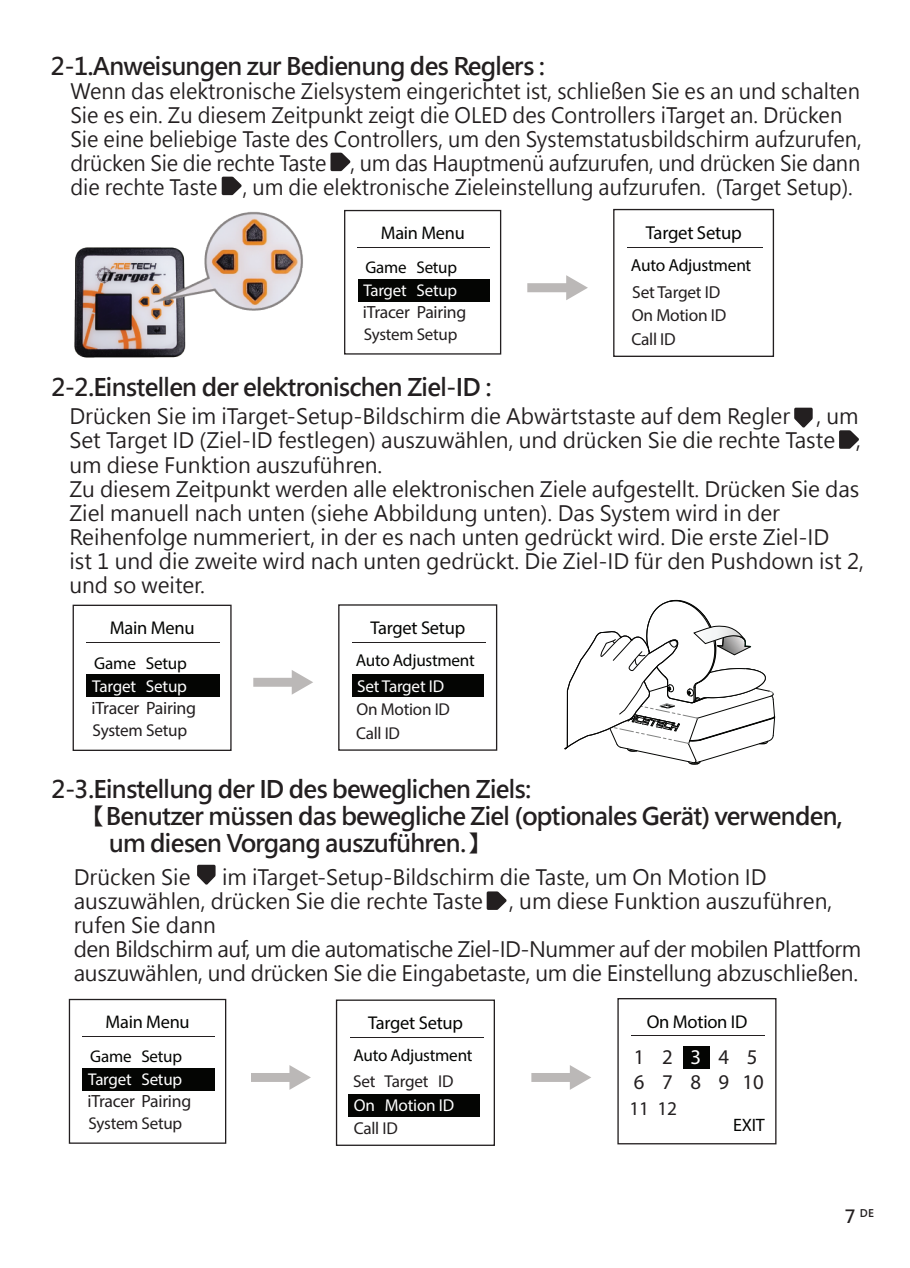
<style>
.page{position:relative;width:910px;height:1268px;background:#fff}
.page>*{position:absolute;margin:0;border:0;box-sizing:border-box;transform-origin:0 0}
.t1{font:700 24px "Microsoft Jheng Hei";letter-spacing:-.035em;color:#231f20}
.t2{font:21px/24px "Microsoft Jheng Hei";color:#231f20}
.t3{font:21px/24px "Microsoft Jheng Hei";color:#231f20;scale:.96 1}
.t4{font:21px/25.2px "Myriad Pro";color:#231f20}
.t5{font:19.5px "Myriad Pro";color:#231f20}
.t6{font:18.6px "Myriad Pro";letter-spacing:-.015em;color:#040503}
.t7{font:18.3px "Myriad Pro";letter-spacing:-.015em;color:#040503}
.t8{font:18px "Myriad Pro";letter-spacing:-.015em;color:#231f20}
.t9{font:18px "Myriad Pro";color:#040503}
.t10{font:17.7px "Myriad Pro";letter-spacing:-.015em;color:#231f20}
.t11{font:17.4px/23.7px "Myriad Pro";letter-spacing:-.015em;color:#231f20}
.t12{font:17.4px "Myriad Pro";letter-spacing:-.015em;color:#040503}
.t13{font:17.1px/23.7px "Myriad Pro";letter-spacing:-.015em;color:#231f20}
.t14{font:17.1px "Myriad Pro";letter-spacing:-.015em;color:#040503}
.t15{font:17.1px "Myriad Pro";letter-spacing:-.015em;color:#fff}
.t16{font:700 10.5px "Microsoft Jheng Hei";color:#231f20}
.s1{color:#fff}
.s2{font-size:18px}
</style>
<div class="page">
<svg style="left:348px;top:159px;width:3px;height:6px"></svg>
<svg style="left:794px;top:407px;width:19px;height:20px"></svg>
<svg style="left:839px;top:430px;width:20px;height:18px"></svg>
<svg style="left:527px;top:275px;width:61px;height:25px"></svg>
<div style="left:613px;top:209px;width:161px;height:148px;border:1px solid #231f20"></div>
<hr style="left:627px;top:247px;width:136px;height:1px;background:#231f20">
<div style="left:358px;top:279px;width:132px;height:22px;background:#040503"></div>
<div style="left:344px;top:210px;width:157px;height:144px;border:1px solid #231f20"></div>
<hr style="left:358px;top:247px;width:132px;height:1px;background:#231f20">
<svg style="left:564px;top:599px;width:212px;height:166px"></svg>
<svg style="left:253px;top:670px;width:60px;height:24px"></svg>
<div style="left:338px;top:604px;width:159px;height:146px;border:1px solid #231f20"></div>
<hr style="left:352px;top:641px;width:134px;height:1px;background:#231f20">
<div style="left:352px;top:674px;width:132px;height:22px;background:#040503"></div>
<div style="left:86px;top:674px;width:134px;height:23px;background:#040503"></div>
<div style="left:73px;top:604px;width:159px;height:146px;border:1px solid #231f20"></div>
<hr style="left:86px;top:642px;width:134px;height:1px;background:#231f20">
<svg style="left:197px;top:864px;width:19px;height:20px"></svg>
<svg style="left:487px;top:891px;width:20px;height:18px"></svg>
<svg style="left:251px;top:1065px;width:60px;height:24px"></svg>
<div style="left:336px;top:999px;width:159px;height:146px;border:1px solid #231f20"></div>
<hr style="left:350px;top:1036px;width:134px;height:1px;background:#231f20">
<div style="left:348px;top:1093px;width:132px;height:23px;background:#040503"></div>
<div style="left:83px;top:1067px;width:132px;height:23px;background:#040503"></div>
<div style="left:69px;top:998px;width:157px;height:145px;border:1px solid #231f20"></div>
<hr style="left:83px;top:1035px;width:132px;height:1px;background:#231f20">
<svg style="left:531px;top:1065px;width:60px;height:24px"></svg>
<div style="left:617px;top:997px;width:159px;height:147px;border:1px solid #231f20"></div>
<hr style="left:631px;top:1035px;width:134px;height:1px;background:#231f20">
<div style="left:683px;top:1045px;width:26px;height:22px;background:#040503"></div>
<img style="left:74px;top:152px;width:274px;height:206px">
<p class="t1" style="left:51px;top:51px;width:496px">2-1.Anweisungen zur Bedienung des Reglers :</p>
<p class="t3" style="left:70px;top:79px;width:826px">Wenn das elektronische Zielsystem eingerichtet ist, schließen Sie es an und schalten Sie es ein. Zu diesem Zeitpunkt zeigt die OLED des Controllers iTarget an. Drücken Sie eine beliebige Taste des Controllers, um den Systemstatusbildschirm aufzurufen, drücken Sie die rechte Taste , um das Hauptmenü aufzurufen, und drücken Sie dann die rechte Taste , um die elektronische Zieleinstellung aufzurufen. (Target Setup).</p>
<p class="t7" style="left:381px;top:222px;width:85px">Main Menu</p>
<p class="t14" style="left:365px;top:257px;width:93px">Game Setup</p>
<p class="t15" style="left:363px;top:279px;width:95px">Target Setup</p>
<p class="t10" style="left:363px;top:301px;width:105px">iTracer Pairing</p>
<p class="t13" style="left:364px;top:322px;width:95px">System Setup</p>
<p class="t6" style="left:646px;top:221px;width:97px">Target Setup</p>
<p class="t12" style="left:631px;top:255px;width:122px">Auto Adjustment</p>
<p class="t11" style="left:631px;top:280px;width:96px">Set Target ID<br>On Motion ID<br>Call ID</p>
<p class="t1" style="left:51px;top:372px;width:441px">2-2.Einstellen der elektronischen Ziel-ID :</p>
<p class="t2" style="left:69px;top:404px;width:722px">Drücken Sie im iTarget-Setup-Bildschirm die Abwärtstaste auf dem Regler</p>
<p class="t2" style="left:69px;top:404px;width:796px;text-indent:747px">, um Set Target ID (Ziel-ID festlegen) auszuwählen, und drücken Sie die rechte Taste , um diese Funktion auszuführen.<br>Zu diesem Zeitpunkt werden alle elektronischen Ziele aufgestellt. Drücken Sie das Ziel manuell nach unten (siehe Abbildung unten). Das System wird in der Reihenfolge nummeriert, in der es nach unten gedrückt wird. Die erste Ziel-ID<br>ist 1 und die zweite wird nach unten gedrückt. Die Ziel-ID für den Pushdown ist 2, und so weiter.</p>
<p class="t6" style="left:110px;top:616px;width:86px">Main Menu</p>
<p class="t6" style="left:370px;top:616px;width:96px">Target Setup</p>
<p class="t14" style="left:94px;top:652px;width:94px">Game Setup</p>
<p class="t15" style="left:92px;top:675px;width:96px">Target Setup</p>
<p class="t14" style="left:356px;top:649px;width:121px">Auto Adjustment</p>
<p class="t15" style="left:357px;top:675px;width:89px">Set Target ID</p>
<p class="t8" style="left:92px;top:697px;width:106px">iTracer Pairing</p>
<p class="t13" style="left:93px;top:718px;width:96px">System Setup</p>
<p class="t13" style="left:356px;top:697px;width:95px">On Motion ID<br>Call ID</p>
<p class="t1" style="left:51px;top:773px;width:481px">2-3.Einstellung der ID des beweglichen Ziels:</p>
<p class="t1" style="left:83px;top:800px;width:762px">【Benutzer müssen das bewegliche Ziel (optionales Gerät) verwenden,</p>
<p class="t1" style="left:109px;top:827px;width:382px">um diesen Vorgang auszuführen.】</p>
<p class="t2" style="left:74px;top:864px;width:118px">Drücken Sie</p>
<p class="t2" style="left:74px;top:864px;width:694px;text-indent:148px">im iTarget-Setup-Bildschirm die Taste, um On Motion ID auszuwählen, drücken Sie die rechte Taste</p>
<p class="t2" style="left:509px;top:888px;width:325px">, um diese Funktion auszuführen,</p>
<p class="t2" style="left:74px;top:912px;width:789px">rufen Sie dann<br>den Bildschirm auf, um die automatische Ziel-ID-Nummer auf der mobilen Plattform auszuwählen, und drücken Sie die Eingabetaste, um die Einstellung abzuschließen.</p>
<p class="t6" style="left:368px;top:1011px;width:96px">Target Setup</p>
<p class="t6" style="left:647px;top:1009px;width:102px">On Motion ID</p>
<p class="t4" style="left:634px;top:1043px;width:132px">1 2 <span class="s1">3</span> 4 5<br>6 7 8 9 10</p>
<p class="t5" style="left:629px;top:1095px;width:49px">11 12</p>
<p class="t9" style="left:733px;top:1113px;width:33px">EXIT</p>
<p class="t7" style="left:106px;top:1010px;width:86px">Main Menu</p>
<p class="t14" style="left:353px;top:1044px;width:121px">Auto Adjustment</p>
<p class="t15" style="left:354px;top:1094px;width:102px">On Motion ID</p>
<p class="t14" style="left:90px;top:1045px;width:93px">Game Setup</p>
<p class="t15" style="left:88px;top:1068px;width:95px">Target Setup</p>
<p class="t13" style="left:353px;top:1069px;width:102px">Set Target ID</p>
<p class="t13" style="left:354px;top:1116px;width:45px">Call ID</p>
<p class="t10" style="left:88px;top:1090px;width:105px">iTracer Pairing</p>
<p class="t13" style="left:89px;top:1110px;width:95px">System Setup</p>
<p class="t16" style="left:845px;top:1206px;width:31px"><span class="s2">7</span> DE</p>
</div>
